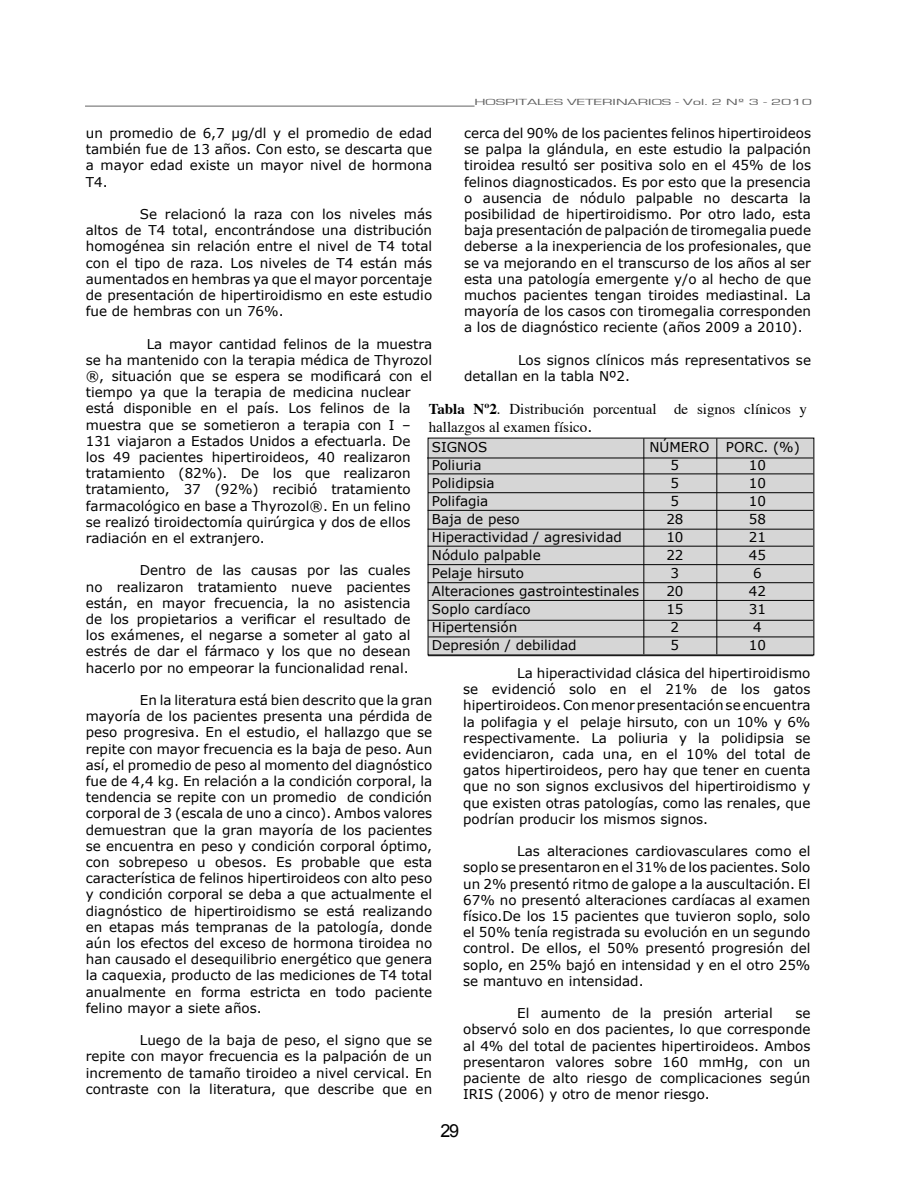
<style>
.page{position:relative;width:918px;height:1188px;background:#fff}
.page>*{position:absolute;margin:0;border:0;box-sizing:border-box;transform-origin:0 0}
.t1{font:18px "Arial";color:#000}
.t2{font:15px/18px "Times";color:#000}
.t3{font:13.5px/16.2px "Verdana";color:#000;text-align:justify}
.t4{font:9.15px "Eurostile";color:#636363;scale:1.82 1}
.s1{font-weight:700}
.s2{font-family:"Verdana";font-size:13.5px}
</style>
<div class="page">
<hr style="left:85px;top:106px;width:390px;height:1px;background:#636363">
<div style="left:428px;top:438px;width:386px;height:217px;background:#d6d6d6"></div>
<hr style="left:428px;top:620px;width:385px;height:1px;background:#000">
<hr style="left:428px;top:474px;width:385px;height:1px;background:#000">
<hr style="left:428px;top:492px;width:385px;height:1px;background:#000">
<hr style="left:428px;top:510px;width:385px;height:1px;background:#000">
<hr style="left:428px;top:529px;width:385px;height:1px;background:#000">
<hr style="left:428px;top:546px;width:385px;height:1px;background:#000">
<hr style="left:428px;top:564px;width:385px;height:1px;background:#000">
<hr style="left:428px;top:582px;width:385px;height:1px;background:#000">
<hr style="left:428px;top:600px;width:386px;height:1px;background:#000">
<hr style="left:643px;top:438px;width:1px;height:216px;background:#000">
<hr style="left:428px;top:637px;width:386px;height:1px;background:#000">
<hr style="left:428px;top:655px;width:385px;height:1px;background:#000">
<hr style="left:716px;top:438px;width:1px;height:216px;background:#000">
<hr style="left:427px;top:458px;width:386px;height:1px;background:#000">
<p class="t4" style="left:474px;top:97px;width:187px">HOSPITALES VETERINARIOS - Vol. 2 Nº 3 - 2010</p>
<p class="t3" style="left:464px;top:125px;width:348px">cerca del 90% de los pacientes felinos hipertiroideos se palpa la glándula, en este estudio la palpación tiroidea resultó ser positiva solo en el 45% de los felinos diagnosticados. Es por esto que la presencia o ausencia de nódulo palpable no descarta la posibilidad de hipertiroidismo. Por otro lado, esta baja presentación de palpación de tiromegalia puede deberse a la inexperiencia de los profesionales, que se va mejorando en el transcurso de los años al ser esta una patología emergente y/o al hecho de que muchos pacientes tengan tiroides mediastinal. La mayoría de los casos con tiromegalia corresponden a los de diagnóstico reciente (años 2009 a 2010).</p>
<p class="t3" style="left:464px;top:351px;width:348px;text-indent:54px">Los signos clínicos más representativos se detallan en la tabla Nº2.</p>
<p class="t3" style="left:86px;top:125px;width:348px">un promedio de 6,7 µg/dl y el promedio de edad también fue de 13 años. Con esto, se descarta que a mayor edad existe un mayor nivel de hormona T4.</p>
<p class="t3" style="left:86px;top:206px;width:348px;text-indent:54px">Se relacionó la raza con los niveles más altos de T4 total, encontrándose una distribución homogénea sin relación entre el nivel de T4 total con el tipo de raza. Los niveles de T4 están más aumentados en hembras ya que el mayor porcentaje de presentación de hipertiroidismo en este estudio fue de hembras con un 76%.</p>
<p class="t3" style="left:86px;top:335px;width:348px;text-align:left;text-indent:61px">La mayor cantidad felinos de la muestra se ha mantenido con la terapia médica de Thyrozol ®, situación que se espera se modificará con el tiempo ya que la terapia de medicina nuclear está disponible en el país. Los felinos de la muestra que se sometieron a terapia con I – 131 viajaron a Estados Unidos a efectuarla. De los 49 pacientes hipertiroideos, 40 realizaron tratamiento (82%). De los que realizaron tratamiento, 37 (92%) recibió tratamiento farmacológico en base a Thyrozol®. En un felino<br>se realizó tiroidectomía quirúrgica y dos de ellos radiación en el extranjero.</p>
<p class="t3" style="left:86px;top:562px;width:326px;text-indent:54px">Dentro de las causas por las cuales no realizaron tratamiento nueve pacientes están, en mayor frecuencia, la no asistencia de los propietarios a verificar el resultado de los exámenes, el negarse a someter al gato al estrés de dar el fármaco y los que no desean hacerlo por no empeorar la funcionalidad renal.</p>
<p class="t3" style="left:86px;top:692px;width:348px;text-indent:54px">En la literatura está bien descrito que la gran mayoría de los pacientes presenta una pérdida de peso progresiva. En el estudio, el hallazgo que se repite con mayor frecuencia es la baja de peso. Aun así, el promedio de peso al momento del diagnóstico fue de 4,4 kg. En relación a la condición corporal, la tendencia se repite con un promedio de condición corporal de 3 (escala de uno a cinco). Ambos valores demuestran que la gran mayoría de los pacientes se encuentra en peso y condición corporal óptimo, con sobrepeso u obesos. Es probable que esta característica de felinos hipertiroideos con alto peso y condición corporal se deba a que actualmente el diagnóstico de hipertiroidismo se está realizando en etapas más tempranas de la patología, donde aún los efectos del exceso de hormona tiroidea no han causado el desequilibrio energético que genera la caquexia, producto de las mediciones de T4 total anualmente en forma estricta en todo paciente felino mayor a siete años.</p>
<p class="t3" style="left:86px;top:1032px;width:348px;text-indent:54px">Luego de la baja de peso, el signo que se repite con mayor frecuencia es la palpación de un incremento de tamaño tiroideo a nivel cervical. En contraste con la literatura, que describe que en</p>
<p class="t2" style="left:429px;top:401px;width:380px"><span class="s1">Tabla Nº2</span>. Distribución porcentual de signos clínicos y hallazgos al examen físico<span class="s2">.</span></p>
<p class="t3" style="left:432px;top:439px;width:57px">SIGNOS</p>
<p class="t3" style="left:649px;top:439px;width:152px">NÚMERO PORC. (%)</p>
<p class="t3" style="left:432px;top:457px;width:51px">Poliuria</p>
<p class="t3" style="left:671px;top:457px;width:10px">5</p>
<p class="t3" style="left:749px;top:457px;width:19px">10</p>
<p class="t3" style="left:432px;top:475px;width:64px">Polidipsia</p>
<p class="t3" style="left:671px;top:475px;width:10px">5</p>
<p class="t3" style="left:749px;top:475px;width:19px">10</p>
<p class="t3" style="left:432px;top:493px;width:58px">Polifagia</p>
<p class="t3" style="left:671px;top:493px;width:10px">5</p>
<p class="t3" style="left:749px;top:493px;width:19px">10</p>
<p class="t3" style="left:432px;top:511px;width:89px">Baja de peso</p>
<p class="t3" style="left:666px;top:511px;width:19px">28</p>
<p class="t3" style="left:749px;top:511px;width:19px">58</p>
<p class="t3" style="left:432px;top:529px;width:191px">Hiperactividad / agresividad</p>
<p class="t3" style="left:666px;top:529px;width:19px">10</p>
<p class="t3" style="left:749px;top:529px;width:19px">21</p>
<p class="t3" style="left:432px;top:547px;width:110px">Nódulo palpable</p>
<p class="t3" style="left:666px;top:547px;width:19px">22</p>
<p class="t3" style="left:749px;top:547px;width:19px">45</p>
<p class="t3" style="left:432px;top:565px;width:94px">Pelaje hirsuto</p>
<p class="t3" style="left:671px;top:565px;width:10px">3</p>
<p class="t3" style="left:753px;top:565px;width:10px">6</p>
<p class="t3" style="left:432px;top:583px;width:209px">Alteraciones gastrointestinales</p>
<p class="t3" style="left:666px;top:583px;width:19px">20</p>
<p class="t3" style="left:749px;top:583px;width:19px">42</p>
<p class="t3" style="left:432px;top:601px;width:100px">Soplo cardíaco</p>
<p class="t3" style="left:666px;top:601px;width:19px">15</p>
<p class="t3" style="left:749px;top:601px;width:19px">31</p>
<p class="t3" style="left:432px;top:619px;width:87px">Hipertensión</p>
<p class="t3" style="left:671px;top:619px;width:10px">2</p>
<p class="t3" style="left:753px;top:619px;width:10px">4</p>
<p class="t3" style="left:432px;top:637px;width:146px">Depresión / debilidad</p>
<p class="t3" style="left:671px;top:637px;width:10px">5</p>
<p class="t3" style="left:749px;top:637px;width:19px">10</p>
<p class="t3" style="left:463px;top:665px;width:349px;text-indent:54px">La hiperactividad clásica del hipertiroidismo se evidenció solo en el 21% de los gatos hipertiroideos. Con menor presentación se encuentra la polifagia y el pelaje hirsuto, con un 10% y 6% respectivamente. La poliuria y la polidipsia se evidenciaron, cada una, en el 10% del total de gatos hipertiroideos, pero hay que tener en cuenta que no son signos exclusivos del hipertiroidismo y que existen otras patologías, como las renales, que podrían producir los mismos signos.</p>
<p class="t3" style="left:463px;top:843px;width:349px;text-indent:54px">Las alteraciones cardiovasculares como el soplo se presentaron en el 31% de los pacientes. Solo un 2% presentó ritmo de galope a la auscultación. El 67% no presentó alteraciones cardíacas al examen físico.De los 15 pacientes que tuvieron soplo, solo el 50% tenía registrada su evolución en un segundo control. De ellos, el 50% presentó progresión del soplo, en 25% bajó en intensidad y en el otro 25% se mantuvo en intensidad.</p>
<p class="t3" style="left:517px;top:1005px;width:257px">El aumento de la presión arterial</p>
<p class="t3" style="left:463px;top:1005px;width:349px;text-indent:332px">se observó solo en dos pacientes, lo que corresponde al 4% del total de pacientes hipertiroideos. Ambos presentaron valores sobre 160 mmHg, con un paciente de alto riesgo de complicaciones según IRIS (2006) y otro de menor riesgo.</p>
<h1 class="t1" style="left:440px;top:1121px;width:20px">29</h1>
</div>
